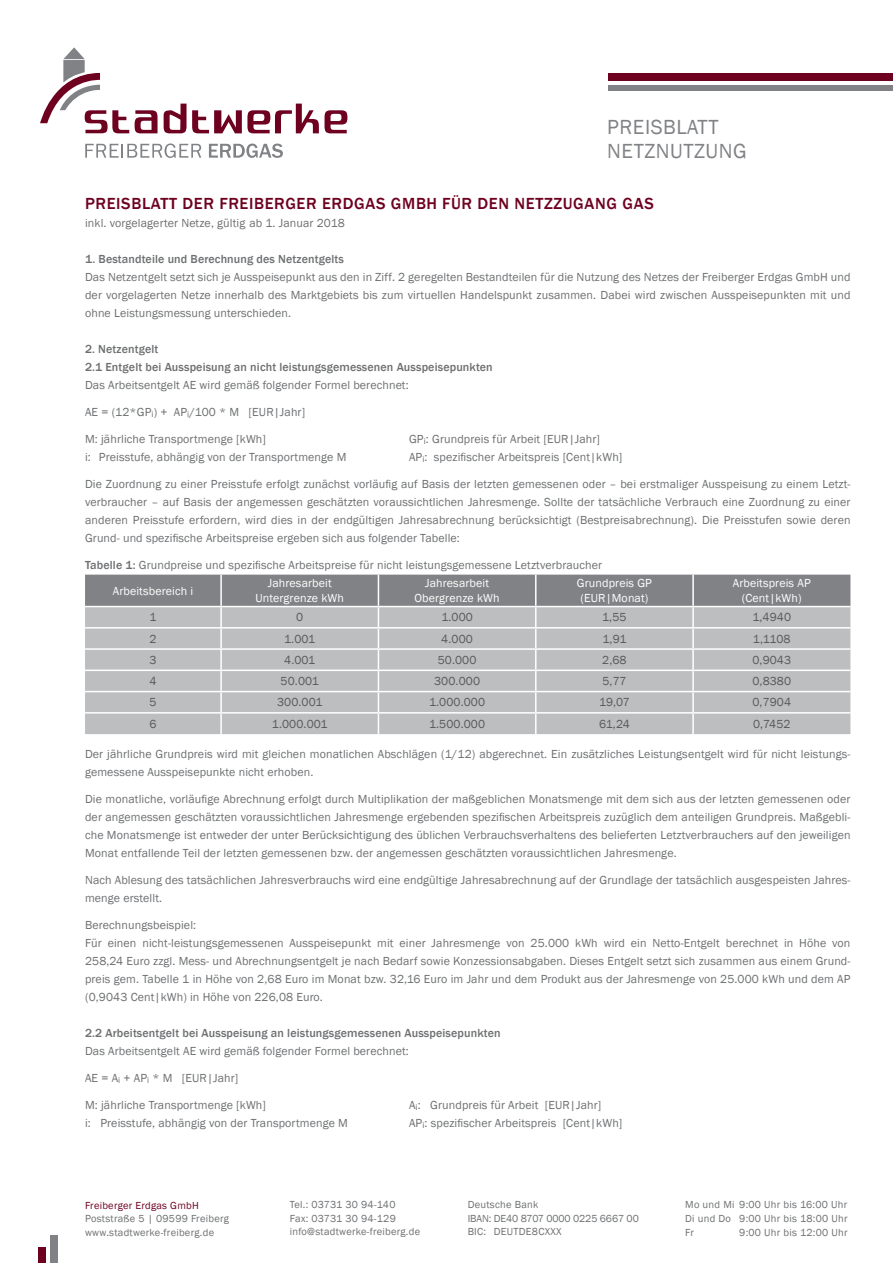
<style>
.page{position:relative;width:893px;height:1263px;background:#fff}
.page>*{position:absolute;margin:0;border:0;box-sizing:border-box;transform-origin:0 0}
.t1{font:21px/24px "Franklin Gothic";letter-spacing:.025em;color:#808285}
.t2{font:500 16.5px "Franklin Gothic";letter-spacing:.04em;color:#6e0020}
.t3{font:12px/18px "Franklin Gothic";letter-spacing:.01em;color:#6d6f71}
.t4{font:500 12px/18px "Franklin Gothic";letter-spacing:.01em;color:#6d6f71}
.t5{font:12px "Franklin Gothic";letter-spacing:.01em;color:#58595b}
.t6{font:12px/15px "Franklin Gothic";letter-spacing:.01em;color:#fff;text-align:center}
.t7{font:10.5px/13.5px "Franklin Gothic";letter-spacing:.025em;color:#6d6f71}
.t8{font:10.5px "Franklin Gothic";letter-spacing:.025em;color:#6e0020}
.s1{font-weight:500}
.s2{color:#fff}
</style>
<div class="page">
<svg style="left:40px;top:47px;width:89px;height:86px"></svg>
<svg style="left:135px;top:110px;width:23px;height:23px"></svg>
<svg style="left:164px;top:104px;width:155px;height:29px"></svg>
<svg style="left:325px;top:110px;width:22px;height:23px"></svg>
<svg style="left:85px;top:143px;width:116px;height:15px"></svg>
<svg style="left:209px;top:144px;width:74px;height:14px"></svg>
<div style="left:609px;top:73px;width:284px;height:7px;background:#6e0020"></div>
<div style="left:609px;top:85px;width:284px;height:6px;background:#808285"></div>
<div style="left:39px;top:1247px;width:7px;height:16px;background:#6e0020"></div>
<div style="left:51px;top:1235px;width:7px;height:28px;background:#808285"></div>
<svg style="left:85px;top:575px;width:765px;height:159px;background:#b6b7b9"></svg>
<hr style="left:693px;top:712px;width:157px;height:2px;background:#fff">
<hr style="left:692px;top:714px;width:2px;height:20px;background:#fff">
<h1 class="t1" style="left:607px;top:115px;width:141px">PREISBLATT<br>NETZNUTZUNG</h1>
<h2 class="t2" style="left:85px;top:193px;width:570px">PREISBLATT DER FREIBERGER ERDGAS GMBH FÜR DEN NETZZUGANG GAS</h2>
<p class="t3" style="left:85px;top:214px;width:261px">inkl. vorgelagerter Netze, gültig ab 1. Januar 2018</p>
<p class="t4" style="left:85px;top:250px;width:260px">1. Bestandteile und Berechnung des Netzentgelts</p>
<p class="t3" style="left:85px;top:268px;width:767px;text-align:justify">Das Netzentgelt setzt sich je Ausspeisepunkt aus den in Ziff. 2 geregelten Bestandteilen für die Nutzung des Netzes der Freiberger Erdgas GmbH und der vorgelagerten Netze innerhalb des Marktgebiets bis zum virtuellen Handelspunkt zusammen. Dabei wird zwischen Ausspeisepunkten mit und ohne Leistungsmessung unterschieden.</p>
<p class="t4" style="left:85px;top:340px;width:409px">2. Netzentgelt<br>2.1 Entgelt bei Ausspeisung an nicht leistungsgemessenen Ausspeisepunkten</p>
<p class="t3" style="left:85px;top:376px;width:325px">Das Arbeitsentgelt AE wird gemäß folgender Formel berechnet:</p>
<p class="t3" style="left:85px;top:403px;width:222px">AE = (12*GP<sub>i</sub>) + AP<sub>i</sub>/100 * M [EUR|Jahr]</p>
<p class="t3" style="left:85px;top:430px;width:183px">M: jährliche Transportmenge [kWh]</p>
<p class="t3" style="left:409px;top:430px;width:193px">GP<sub>i</sub>: Grundpreis für Arbeit [EUR|Jahr]</p>
<p class="t3" style="left:85px;top:448px;width:263px">i: Preisstufe, abhängig von der Transportmenge M</p>
<p class="t3" style="left:409px;top:448px;width:215px">AP<sub>i</sub>: spezifischer Arbeitspreis [Cent|kWh]</p>
<p class="t3" style="left:85px;top:475px;width:767px;text-align:justify">Die Zuordnung zu einer Preisstufe erfolgt zunächst vorläufig auf Basis der letzten gemessenen oder – bei erstmaliger Ausspeisung zu einem Letzt&shy;verbraucher – auf Basis der angemessen geschätzten voraussichtlichen Jahresmenge. Sollte der tatsächliche Verbrauch eine Zuordnung zu einer anderen Preisstufe erfordern, wird dies in der endgültigen Jahresabrechnung berücksichtigt (Bestpreisabrechnung). Die Preisstufen sowie deren Grund- und spezifische Arbeitspreise ergeben sich aus folgender Tabelle:</p>
<p class="t3" style="left:113px;top:552px;width:491px;line-height:26.1px;text-indent:-28px"><span class="s1">Tabelle 1:</span> Grundpreise und spezifische Arbeitspreise für nicht leistungsgemessene Letztverbraucher<br><span class="s2">Arbeitsbereich i</span></p>
<p class="t6" style="left:256px;top:576px;width:90px">Jahresarbeit<br>Untergrenze kWh</p>
<p class="t6" style="left:415px;top:576px;width:87px">Jahresarbeit<br>Obergrenze kWh</p>
<p class="t6" style="left:577px;top:576px;width:77px;text-align:left">Grundpreis GP (EUR|Monat)</p>
<p class="t6" style="left:733px;top:576px;width:79px">Arbeitspreis AP (Cent|kWh)</p>
<p class="t5" style="left:150px;top:610px;width:9px">1</p>
<p class="t5" style="left:296px;top:610px;width:9px">0</p>
<p class="t5" style="left:441px;top:610px;width:33px">1.000</p>
<p class="t5" style="left:602px;top:610px;width:26px">1,55</p>
<p class="t5" style="left:752px;top:610px;width:40px">1,4940</p>
<p class="t5" style="left:150px;top:631px;width:9px">2</p>
<p class="t5" style="left:284px;top:631px;width:33px">1.001</p>
<p class="t5" style="left:441px;top:631px;width:33px">4.000</p>
<p class="t5" style="left:602px;top:631px;width:25px">1,91</p>
<p class="t5" style="left:753px;top:631px;width:39px">1,1108</p>
<p class="t5" style="left:150px;top:652px;width:9px">3</p>
<p class="t5" style="left:284px;top:652px;width:33px">4.001</p>
<p class="t5" style="left:438px;top:652px;width:40px">50.000</p>
<p class="t5" style="left:602px;top:652px;width:26px">2,68</p>
<p class="t5" style="left:752px;top:652px;width:40px">0,9043</p>
<p class="t5" style="left:150px;top:674px;width:9px">4</p>
<p class="t5" style="left:281px;top:674px;width:40px">50.001</p>
<p class="t5" style="left:434px;top:674px;width:47px">300.000</p>
<p class="t5" style="left:602px;top:674px;width:26px">5,77</p>
<p class="t5" style="left:752px;top:674px;width:40px">0,8380</p>
<p class="t5" style="left:150px;top:695px;width:9px">5</p>
<p class="t5" style="left:277px;top:695px;width:47px">300.001</p>
<p class="t5" style="left:429px;top:695px;width:58px">1.000.000</p>
<p class="t5" style="left:599px;top:695px;width:32px">19,07</p>
<p class="t5" style="left:752px;top:695px;width:40px">0,7904</p>
<p class="t5" style="left:150px;top:716px;width:9px">6</p>
<p class="t5" style="left:272px;top:716px;width:57px">1.000.001</p>
<p class="t5" style="left:429px;top:716px;width:58px">1.500.000</p>
<p class="t5" style="left:599px;top:716px;width:32px">61,24</p>
<p class="t5" style="left:753px;top:716px;width:39px">0,7452</p>
<p class="t3" style="left:85px;top:745px;width:767px">Der jährliche Grundpreis wird mit gleichen monatlichen Abschlägen (1/12) abgerechnet. Ein zusätzliches Leistungsentgelt wird für nicht leistungs&shy;gemessene Ausspeisepunkte nicht erhoben.</p>
<p class="t3" style="left:85px;top:790px;width:767px;text-align:justify">Die monatliche, vorläufige Abrechnung erfolgt durch Multiplikation der maßgeblichen Monatsmenge mit dem sich aus der letzten gemessenen oder der angemessen geschätzten voraussichtlichen Jahresmenge ergebenden spezifischen Arbeitspreis zuzüglich dem anteiligen Grundpreis. Maßgebli&shy;che Monatsmenge ist entweder der unter Berücksichtigung des üblichen Verbrauchsverhaltens des belieferten Letztverbrauchers auf den jeweiligen Monat entfallende Teil der letzten gemessenen bzw. der angemessen geschätzten voraussichtlichen Jahresmenge.</p>
<p class="t3" style="left:85px;top:871px;width:767px">Nach Ablesung des tatsächlichen Jahresverbrauchs wird eine endgültige Jahresabrechnung auf der Grundlage der tatsächlich ausgespeisten Jahres&shy;menge erstellt.</p>
<p class="t3" style="left:85px;top:916px;width:767px">Berechnungsbeispiel:<br>Für einen nicht-leistungsgemessenen Ausspeisepunkt mit einer Jahresmenge von 25.000 kWh wird ein Netto-Entgelt berechnet in Höhe von 258,24 Euro zzgl. Mess- und Abrechnungsentgelt je nach Bedarf sowie Konzessionsabgaben. Dieses Entgelt setzt sich zusammen aus einem Grund&shy;preis gem. Tabelle 1 in Höhe von 2,68 Euro im Monat bzw. 32,16 Euro im Jahr und dem Produkt aus der Jahresmenge von 25.000 kWh und dem AP (0,9043 Cent|kWh) in Höhe von 226,08 Euro.</p>
<p class="t4" style="left:85px;top:1024px;width:417px">2.2 Arbeitsentgelt bei Ausspeisung an leistungsgemessenen Ausspeisepunkten</p>
<p class="t3" style="left:85px;top:1042px;width:325px">Das Arbeitsentgelt AE wird gemäß folgender Formel berechnet:</p>
<p class="t3" style="left:85px;top:1069px;width:155px">AE = A<sub>i</sub> + AP<sub>i</sub> * M [EUR|Jahr]</p>
<p class="t3" style="left:85px;top:1096px;width:183px">M: jährliche Transportmenge [kWh]</p>
<p class="t3" style="left:409px;top:1096px;width:194px">A<sub>i</sub>: Grundpreis für Arbeit [EUR|Jahr]</p>
<p class="t3" style="left:85px;top:1114px;width:264px">i: Preisstufe, abhängig von der Transportmenge M</p>
<p class="t3" style="left:409px;top:1114px;width:215px">AP<sub>i</sub>: spezifischer Arbeitspreis [Cent|kWh]</p>
<p class="t8" style="left:85px;top:1198px;width:115px">Freiberger Erdgas GmbH</p>
<p class="t7" style="left:85px;top:1212px;width:145px">Poststraße 5 | 09599 Freiberg www.stadtwerke-freiberg.de</p>
<p class="t7" style="left:290px;top:1198px;width:132px">Tel.: 03731 30 94-140<br>Fax: 03731 30 94-129 info@stadtwerke-freiberg.de</p>
<p class="t7" style="left:468px;top:1198px;width:173px">Deutsche Bank<br>IBAN: DE40 8707 0000 0225 6667 00<br>BIC: DEUTDE8CXXX</p>
<p class="t7" style="left:685px;top:1198px;width:164px;text-align:justify">Mo und Mi 9:00 Uhr bis 16:00 Uhr Di und Do 9:00 Uhr bis 18:00 Uhr Fr</p>
<p class="t7" style="left:739px;top:1225px;width:110px">9:00 Uhr bis 12:00 Uhr</p>
</div>
